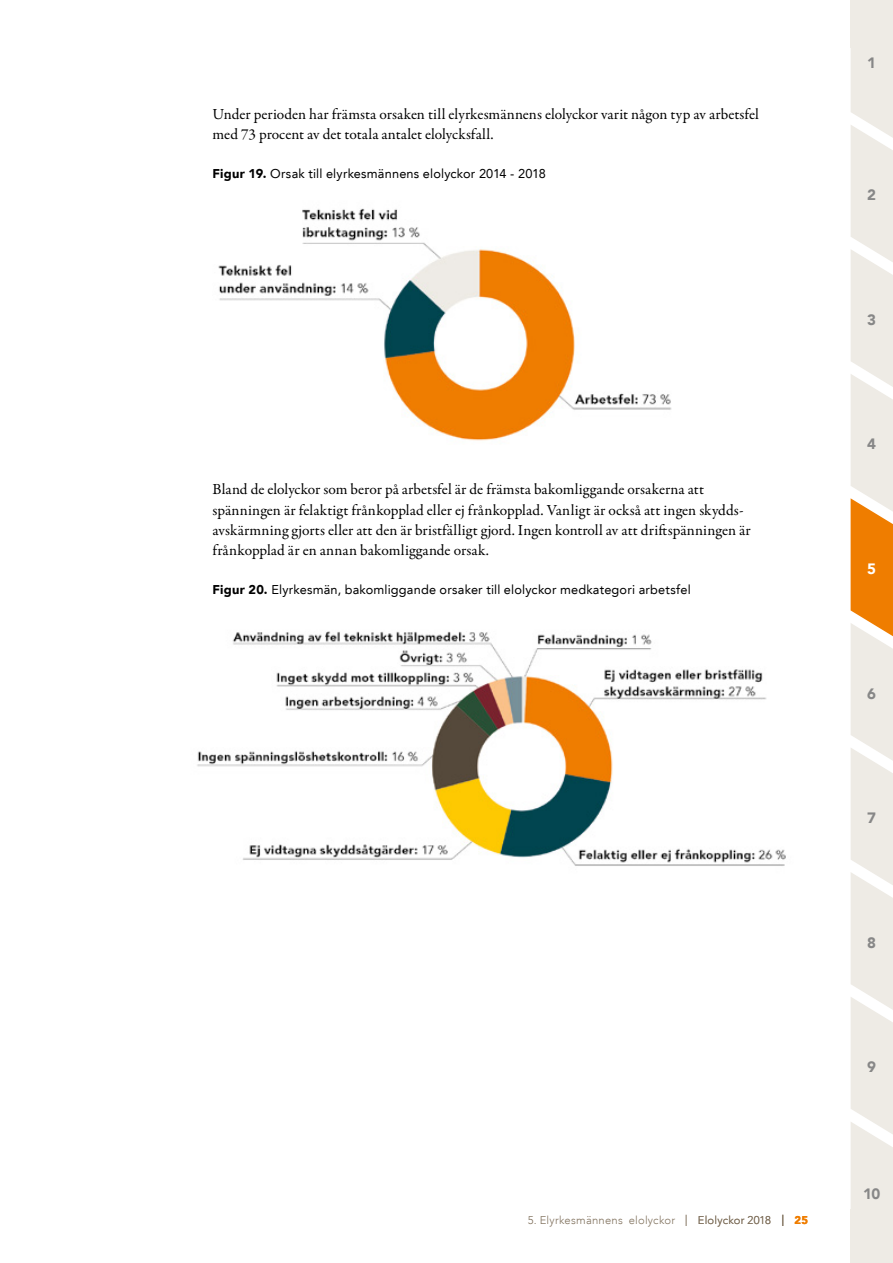
<style>
.page{position:relative;width:893px;height:1263px;background:#fff}
.page>*{position:absolute;margin:0;border:0;box-sizing:border-box;transform-origin:0 0}
.Brödtext_P{font:15.45px/20.2px "Garamond Premr Pro";letter-spacing:.005em;color:#000}
.t1{font:900 15px "Avenir LT";color:#878787}
.t2{font:900 15px "Avenir LT";color:#fff}
.Tabell_-_Rubrik_P{font:12.75px "Avenir LT";letter-spacing:.015em;color:#000}
.t3{font:300 11.25px "Avenir LT";letter-spacing:.02em;color:#80715d}
.s1{font-weight:900}
.s2{font-size:15px}
.s3{font-weight:900;color:#ef7d00}
</style>
<div class="page">
<svg style="left:851px;top:0;width:42px;height:1263px"></svg>
<img style="left:218px;top:208px;width:454px;height:233px">
<img style="left:197px;top:631px;width:589px;height:235px">
<p class="Brödtext_P" style="left:213px;top:104px;width:548px">Under perioden har främsta orsaken till elyrkesmännens elolyckor varit någon typ av arbetsfel med 73 procent av det totala antalet elolycksfall.</p>
<p class="Tabell_-_Rubrik_P" style="left:213px;top:166px;width:335px"><span class="s1">Figur 19.</span> Orsak till elyrkesmännens elolyckor 2014 - 2018</p>
<p class="Brödtext_P" style="left:213px;top:480px;width:540px">Bland de elolyckor som beror på arbetsfel är de främsta bakomliggande orsakerna att spänningen är felaktigt frånkopplad eller ej frånkopplad. Vanligt är också att ingen skydds&shy;avskärmning gjorts eller att den är bristfälligt gjord. Ingen kontroll av att driftspänningen är frånkopplad är en annan bakomliggande orsak.</p>
<p class="Tabell_-_Rubrik_P" style="left:213px;top:582px;width:480px"><span class="s1">Figur 20.</span> Elyrkesmän, bakomliggande orsaker till elolyckor medkategori arbetsfel</p>
<p class="t3" style="left:528px;top:1213px;width:161px">5. Elyrkesmännens elolyckor <span class="s2">l</span></p>
<p class="t3" style="left:698px;top:1213px;width:112px">Elolyckor 2018 <span class="s2">l</span> <span class="s3">25</span></p>
<p class="t1" style="left:867px;top:54px;width:10px">1</p>
<p class="t1" style="left:867px;top:186px;width:10px">2</p>
<p class="t1" style="left:867px;top:310px;width:10px">3</p>
<p class="t1" style="left:867px;top:435px;width:10px">4</p>
<p class="t2" style="left:867px;top:560px;width:10px">5</p>
<p class="t1" style="left:867px;top:684px;width:10px">6</p>
<p class="t1" style="left:867px;top:809px;width:10px">7</p>
<p class="t1" style="left:867px;top:933px;width:10px">8</p>
<p class="t1" style="left:867px;top:1058px;width:10px">9</p>
<p class="t1" style="left:863px;top:1184px;width:19px">10</p>
</div>
